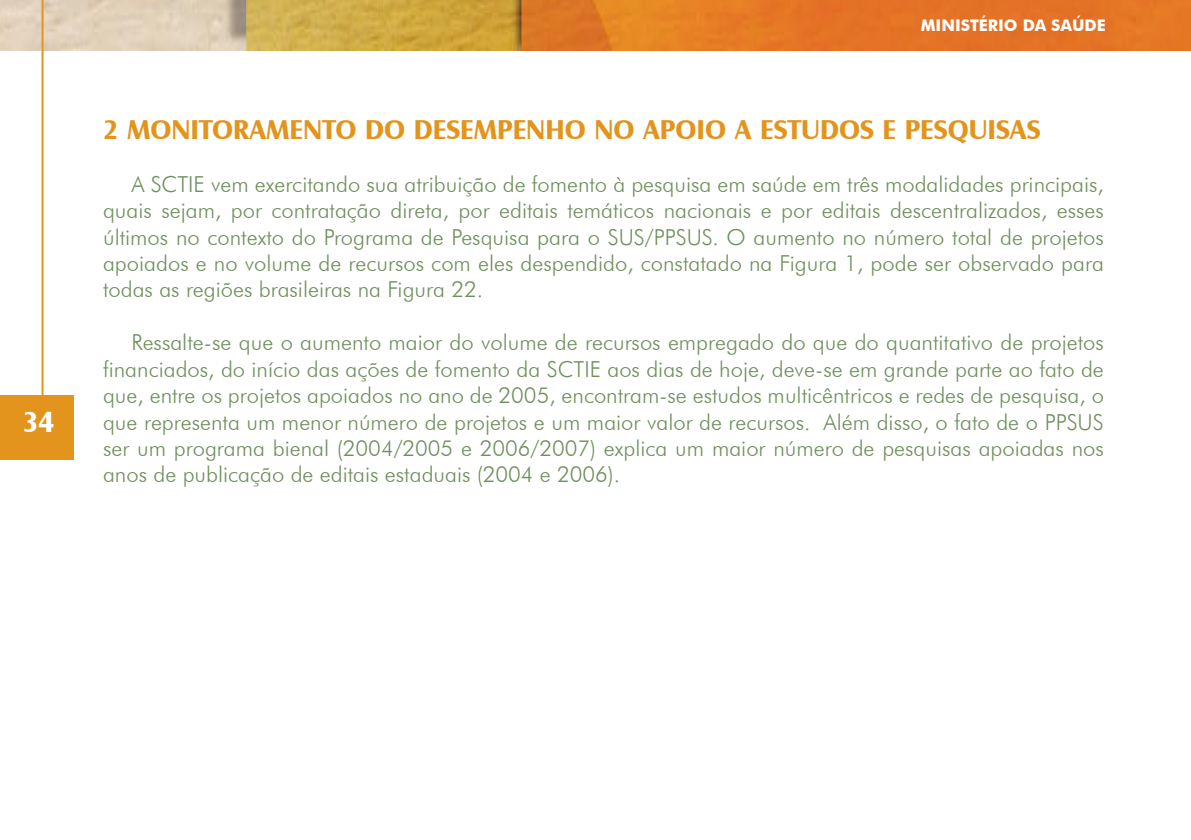
<style>
.page{position:relative;width:1191px;height:840px;background:#fff}
.page>*{position:absolute;margin:0;border:0;box-sizing:border-box;transform-origin:0 0}
.t1{font:700 30px "Castle T";color:#fff}
.t2{font:700 28px "Castle T";color:#e2941c}
.t3{font:300 22px/26.4px "Futura BT";color:#6f905d;text-align:justify}
.t4{font:700 16px "Futura BT";color:#fff}
</style>
<div class="page">
<img style="left:0;top:0;width:1191px;height:51px">
<div style="left:0;top:394px;width:73px;height:65px;background:#e2941c"></div>
<hr style="left:42px;top:0;width:2px;height:397px;background:#e2941c">
<h1 class="t1" style="left:22px;top:404px;width:34px">34</h1>
<p class="t4" style="left:920px;top:16px;width:25px">MINIST</p>
<p class="t4" style="left:979px;top:16px;width:20px">ÉRIO</p>
<p class="t4" style="left:1022px;top:16px;width:50px">DA SAÚDE</p>
<p class="t2" style="left:103px;top:113px;width:939px">2 MONITORAMENTO DO DESEMPENHO NO APOIO A ESTUDOS E PESQUISAS</p>
<p class="t3" style="left:103px;top:170px;width:1002px;text-indent:28px">A SCTIE vem exercitando sua atribuição de fomento à pesquisa em saúde em três modalidades principais, quais sejam, por contratação direta, por editais temáticos nacionais e por editais descentralizados, esses últimos no contexto do Programa de Pesquisa para o SUS/PPSUS. O aumento no número total de projetos apoiados e no volume de recursos com eles despendido, constatado na Figura 1, pode ser observado para todas as regiões brasileiras na Figura 22.</p>
<p class="t3" style="left:103px;top:329px;width:1002px;text-indent:28px">Ressalte-se que o aumento maior do volume de recursos empregado do que do quantitativo de projetos financiados, do início das ações de fomento da SCTIE aos dias de hoje, deve-se em grande parte ao fato de que, entre os projetos apoiados no ano de 2005, encontram-se estudos multicêntricos e redes de pesquisa, o que representa um menor número de projetos e um maior valor de recursos. Além disso, o fato de o PPSUS ser um programa bienal (2004/2005 e 2006/2007) explica um maior número de pesquisas apoiadas nos anos de publicação de editais estaduais (2004 e 2006).</p>
</div>
